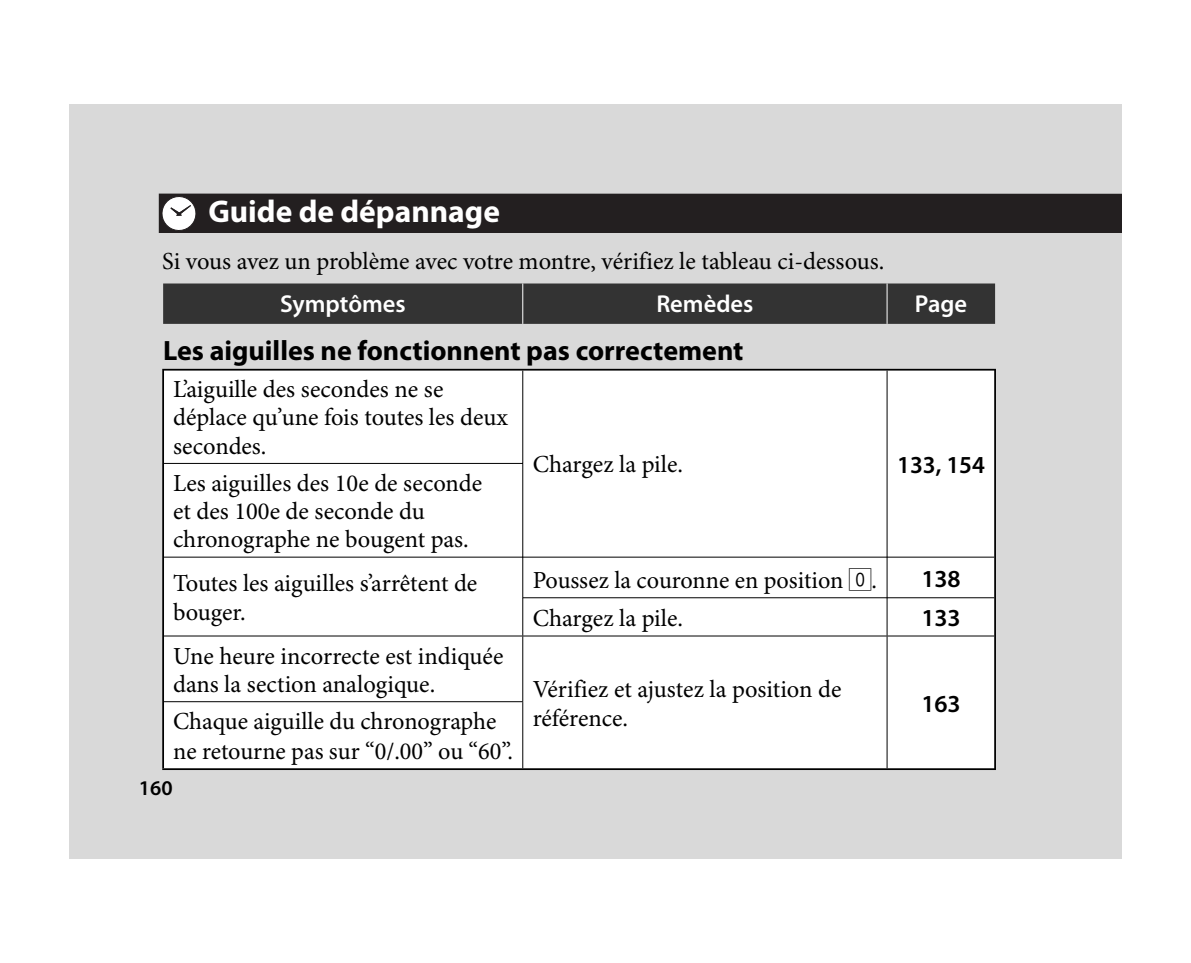
<style>
.page{position:relative;width:1191px;height:963px;background:#fff}
.page>*{position:absolute;margin:0;border:0;box-sizing:border-box;transform-origin:0 0}
.t1{font:700 31.5px "Myriad Pro";color:#fff}
.t2{font:700 28px "Myriad Pro";color:#000}
.t3{font:24.5px/28px "Minion Pro";color:#000}
.t4{font:600 24.5px "Myriad Pro";color:#fff}
.t5{font:600 24.5px "Myriad Pro";color:#000}
.t6{font:600 21px "Myriad Pro";color:#000}
.s1{font-family:"Akakusuji"}
</style>
<div class="page">
<div style="left:69px;top:104px;width:1022px;height:754px;background:#d9d9d9"></div>
<div style="left:1091px;top:104px;width:30px;height:754px;background:#d9d9d9"></div>
<div style="left:159px;top:193px;width:962px;height:39px;background:#231f20"></div>
<div style="left:163px;top:283px;width:832px;height:41px;background:#333"></div>
<div style="left:164px;top:370px;width:830px;height:398px;background:#fff"></div>
<hr style="left:162px;top:369px;width:361px;height:1px;background:#000">
<hr style="left:162px;top:370px;width:2px;height:93px;background:#000">
<hr style="left:523px;top:369px;width:473px;height:1px;background:#000">
<hr style="left:994px;top:370px;width:2px;height:93px;background:#000">
<hr style="left:162px;top:463px;width:2px;height:94px;background:#000">
<hr style="left:994px;top:463px;width:2px;height:94px;background:#000">
<hr style="left:162px;top:557px;width:2px;height:40px;background:#000">
<hr style="left:162px;top:597px;width:2px;height:39px;background:#000">
<hr style="left:162px;top:636px;width:2px;height:65px;background:#000">
<hr style="left:162px;top:701px;width:2px;height:67px;background:#000">
<hr style="left:994px;top:557px;width:2px;height:40px;background:#000">
<hr style="left:994px;top:597px;width:2px;height:39px;background:#000">
<hr style="left:522px;top:370px;width:1px;height:93px;background:#000">
<hr style="left:886px;top:370px;width:1px;height:93px;background:#000">
<hr style="left:522px;top:464px;width:1px;height:92px;background:#000">
<hr style="left:886px;top:463px;width:1px;height:93px;background:#000">
<hr style="left:164px;top:463px;width:359px;height:1px;background:#000">
<hr style="left:164px;top:556px;width:723px;height:1px;background:#000">
<hr style="left:522px;top:557px;width:1px;height:40px;background:#000">
<hr style="left:887px;top:556px;width:107px;height:1px;background:#000">
<hr style="left:886px;top:557px;width:1px;height:40px;background:#000">
<hr style="left:522px;top:597px;width:365px;height:1px;background:#000">
<hr style="left:522px;top:598px;width:1px;height:37px;background:#000">
<hr style="left:887px;top:597px;width:107px;height:1px;background:#000">
<hr style="left:886px;top:598px;width:1px;height:37px;background:#000">
<hr style="left:522px;top:636px;width:1px;height:65px;background:#000">
<hr style="left:886px;top:636px;width:1px;height:65px;background:#000">
<hr style="left:522px;top:702px;width:1px;height:66px;background:#000">
<hr style="left:886px;top:701px;width:1px;height:67px;background:#000">
<hr style="left:522px;top:283px;width:1px;height:41px;background:#fff">
<hr style="left:886px;top:283px;width:1px;height:41px;background:#fff">
<hr style="left:164px;top:635px;width:830px;height:1px;background:#000">
<hr style="left:164px;top:701px;width:359px;height:1px;background:#000">
<hr style="left:523px;top:768px;width:473px;height:2px;background:#000">
<hr style="left:162px;top:768px;width:361px;height:2px;background:#000">
<hr style="left:994px;top:636px;width:2px;height:65px;background:#000">
<hr style="left:994px;top:701px;width:2px;height:67px;background:#000">
<p class="t1" style="left:208px;top:200px;width:293px">Guide de dépannage</p>
<p class="t3" style="left:162px;top:250px;width:723px">Si vous avez un problème avec votre montre, vérifiez le tableau ci-dessous.</p>
<p class="t4" style="left:280px;top:294px;width:127px">Symptômes</p>
<p class="t4" style="left:656px;top:294px;width:99px">Remèdes</p>
<p class="t4" style="left:915px;top:294px;width:54px">Page</p>
<p class="t2" style="left:163px;top:340px;width:582px">Les aiguilles ne fonctionnent pas correctement</p>
<p class="t3" style="left:173px;top:378px;width:336px">L’aiguille des secondes ne se déplace qu’une fois toutes les deux secondes.</p>
<p class="t3" style="left:533px;top:452px;width:152px">Chargez la pile.</p>
<p class="t5" style="left:897px;top:455px;width:89px">133, 154</p>
<p class="t3" style="left:173px;top:471px;width:311px">Les aiguilles des 10e de seconde et des 100e de seconde du chronographe ne bougent pas.</p>
<p class="t3" style="left:173px;top:571px;width:306px">Toutes les aiguilles s’arrêtent de bouger.</p>
<p class="t3" style="left:533px;top:568px;width:346px">Poussez la couronne en position <span class="s1">0</span>.</p>
<p class="t5" style="left:921px;top:569px;width:41px">138</p>
<p class="t3" style="left:533px;top:606px;width:152px">Chargez la pile.</p>
<p class="t5" style="left:921px;top:608px;width:41px">133</p>
<p class="t3" style="left:173px;top:644px;width:332px">Une heure incorrecte est indiquée dans la section analogique.</p>
<p class="t3" style="left:173px;top:708px;width:341px;line-height:29.8px">Chaque aiguille du chronographe ne retourne pas sur “0/.00” ou “60”.</p>
<p class="t6" style="left:139px;top:780px;width:35px">160</p>
<p class="t3" style="left:533px;top:676px;width:310px;line-height:29.8px">Vérifiez et ajustez la position de référence.</p>
<p class="t5" style="left:921px;top:694px;width:41px">163</p>
</div>
